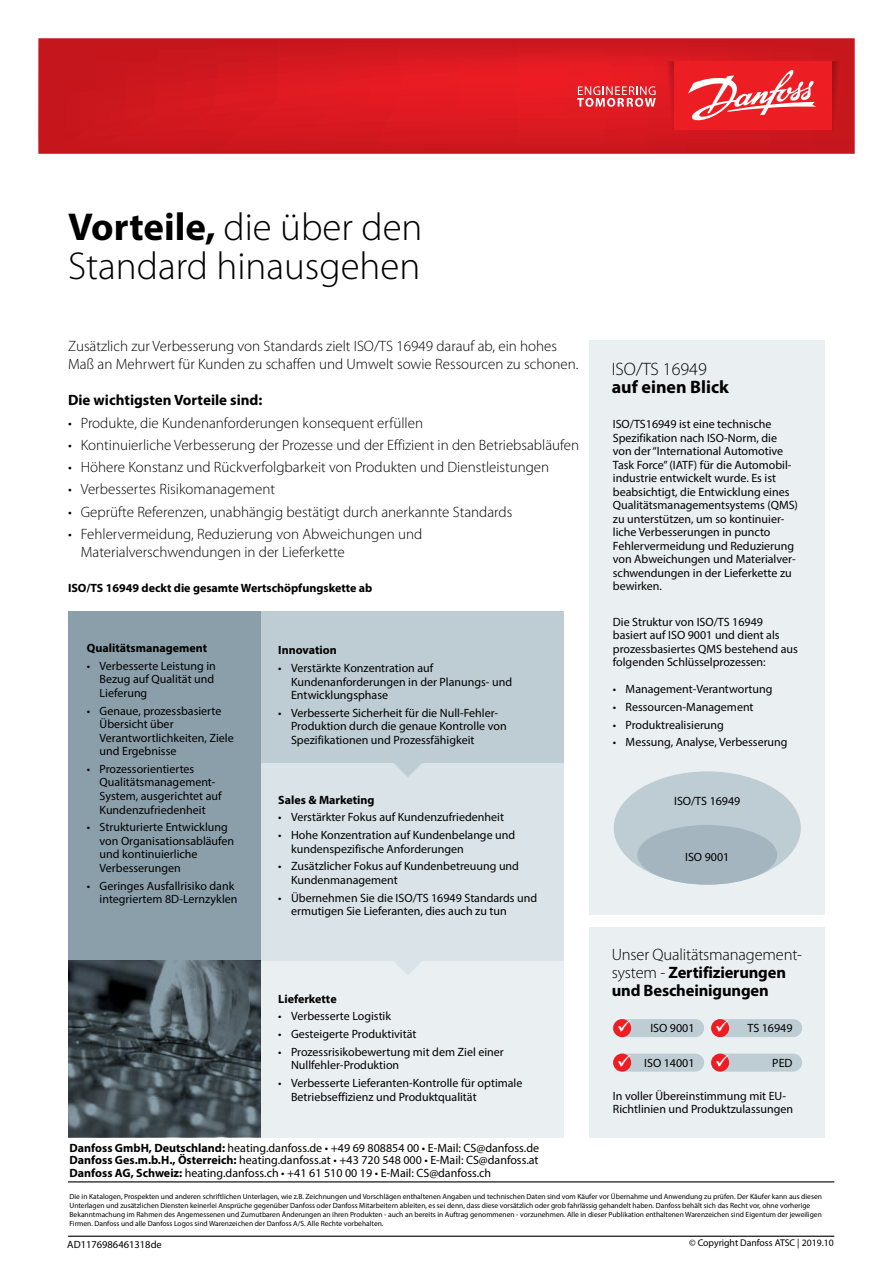
<style>
.page{position:relative;width:893px;height:1263px;background:#fff}
.page>*{position:absolute;margin:0;border:0;box-sizing:border-box;transform-origin:0 0}
.t1{font:300 39px/39px "Myriad Pro";color:#000}
.t2{font:700 18px "Myriad Pro";color:#000}
.t3{font:300 18px "Myriad Pro";color:#000}
.t4{font:700 16.5px/18px "Myriad Pro";letter-spacing:-.01em;color:#000}
.t5{font:300 15px/18px "Myriad Pro";color:#000}
.t6{font:700 15px "Myriad Pro";color:#000}
.t7{font:12px/13.5px "Myriad Pro";color:#000}
.t8{font:700 12px "Myriad Pro";color:#000}
.t9{font:10.5px "Myriad Pro";color:#000}
.t10{font:9.75px "Myriad Pro";color:#000}
.t11{font:7.5px/9px "Myriad Pro";color:#000}
.s1{font-weight:700}
.s2{font-weight:300}
.s3{color:#fff}
</style>
<div class="page">
<svg style="left:38px;top:38px;width:817px;height:116px;background:#d21920"></svg>
<svg style="left:832px;top:61px;width:12px;height:69px"></svg>
<div style="left:674px;top:61px;width:158px;height:69px;background:#ed1d24"></div>
<svg style="left:577px;top:61px;width:97px;height:69px;background:#e32d34"></svg>
<svg style="left:688px;top:70px;width:128px;height:51px"></svg>
<div style="left:252px;top:956px;width:312px;height:181px;background:#eaeff2"></div>
<div style="left:252px;top:750px;width:312px;height:211px;background:#dae3e8"></div>
<div style="left:69px;top:611px;width:495px;height:151px;background:#beccd3"></div>
<div style="left:590px;top:340px;width:235px;height:575px;background:#eaeff2"></div>
<div style="left:614px;top:771px;width:187px;height:114px;background:#beccd3;border-radius:50%"></div>
<div style="left:637px;top:825px;width:140px;height:60px;background:#a4b5bf;border-radius:50%"></div>
<div style="left:590px;top:927px;width:235px;height:210px;background:#eaeff2"></div>
<div style="left:711px;top:1053px;width:91px;height:18px;background:#beccd3;border-radius:9px"></div>
<div style="left:711px;top:1053px;width:18px;height:18px;background:#ed1d24;border-radius:50%"></div>
<div style="left:711px;top:1019px;width:91px;height:18px;background:#beccd3;border-radius:9px"></div>
<div style="left:711px;top:1019px;width:18px;height:18px;background:#ed1d24;border-radius:50%"></div>
<div style="left:613px;top:1053px;width:91px;height:18px;background:#beccd3;border-radius:9px"></div>
<div style="left:613px;top:1053px;width:18px;height:18px;background:#ed1d24;border-radius:50%"></div>
<div style="left:613px;top:1019px;width:91px;height:18px;background:#beccd3;border-radius:9px"></div>
<div style="left:613px;top:1019px;width:18px;height:18px;background:#ed1d24;border-radius:50%"></div>
<div style="left:68px;top:611px;width:192px;height:526px;background:#8b9faa"></div>
<svg style="left:393px;top:762px;width:30px;height:15px"></svg>
<svg style="left:394px;top:961px;width:28px;height:14px"></svg>
<img style="left:68px;top:961px;width:192px;height:176px">
<hr style="left:68px;top:1181px;width:766px;height:1px;background:#000">
<hr style="left:68px;top:1236px;width:766px;height:1px;background:#000">
<h1 class="t1" style="left:68px;top:207px;width:356px"><span class="s1">Vorteile,</span> die über den<br>Standard hinausgehen</h1>
<p class="t5" style="left:68px;top:337px;width:512px">Zusätzlich zur Verbesserung von Standards zielt ISO/TS 16949 darauf ab, ein hohes<br>Maß an Mehrwert für Kunden zu schaffen und Umwelt sowie Ressourcen zu schonen.</p>
<p class="t6" style="left:68px;top:391px;width:196px">Die wichtigsten Vorteile sind:</p>
<p class="t5" style="left:68px;top:414px;width:356px">• Produkte, die Kundenanforderungen konsequent erfüllen</p>
<p class="t5" style="left:68px;top:436px;width:513px">• Kontinuierliche Verbesserung der Prozesse und der Effizient in den Betriebsabläufen</p>
<p class="t5" style="left:68px;top:458px;width:483px">• Höhere Konstanz und Rückverfolgbarkeit von Produkten und Dienstleistungen</p>
<p class="t5" style="left:68px;top:480px;width:209px">• Verbessertes Risikomanagement</p>
<p class="t5" style="left:68px;top:502px;width:446px">• Geprüfte Referenzen, unabhängig bestätigt durch anerkannte Standards</p>
<p class="t5" style="left:81px;top:525px;width:343px;text-indent:-13px">• Fehlervermeidung, Reduzierung von Abweichungen und<br>Materialverschwendungen in der Lieferkette</p>
<p class="t8" style="left:68px;top:580px;width:306px">ISO/TS 16949 deckt die gesamte Wertschöpfungskette ab</p>
<p class="t8" style="left:87px;top:640px;width:122px">Qualitätsmanagement</p>
<p class="t7" style="left:100px;top:659px;width:118px;text-indent:-13px">• Verbesserte Leistung in<br>Bezug auf Qualität und<br>Lieferung</p>
<p class="t7" style="left:100px;top:704px;width:136px;text-indent:-13px">• Genaue, prozessbasierte<br>Übersicht über<br>Verantwortlichkeiten, Ziele und Ergebnisse</p>
<p class="t7" style="left:100px;top:762px;width:124px;text-indent:-13px">• Prozessorientiertes<br>Qualitätsmanagement-<br>System, ausgerichtet auf<br>Kundenzufriedenheit</p>
<p class="t7" style="left:100px;top:820px;width:136px;text-indent:-13px">• Strukturierte Entwicklung von Organisationsabläufen und kontinuierliche<br>Verbesserungen</p>
<p class="t7" style="left:87px;top:878px;width:152px;text-align:right">• Geringes Ausfallrisiko dank integriertem 8D-Lernzyklen</p>
<p class="t8" style="left:278px;top:643px;width:60px">Innovation</p>
<p class="t7" style="left:291px;top:661px;width:223px;text-indent:-13px">• Verstärkte Konzentration auf<br>Kundenanforderungen in der Planungs- und<br>Entwicklungsphase</p>
<p class="t7" style="left:291px;top:706px;width:217px;text-indent:-13px">• Verbesserte Sicherheit für die Null-Fehler-<br>Produktion durch die genaue Kontrolle von<br>Spezifikationen und Prozessfähigkeit</p>
<p class="t8" style="left:278px;top:792px;width:98px">Sales &amp; Marketing</p>
<p class="t7" style="left:278px;top:810px;width:227px">• Verstärkter Fokus auf Kundenzufriedenheit</p>
<p class="t7" style="left:291px;top:828px;width:226px;text-indent:-13px">• Hohe Konzentration auf Kundenbelange und kundenspezifische Anforderungen</p>
<p class="t7" style="left:291px;top:859px;width:229px;text-indent:-13px">• Zusätzlicher Fokus auf Kundenbetreuung und<br>Kundenmanagement</p>
<p class="t7" style="left:291px;top:891px;width:248px;text-indent:-13px">• Übernehmen Sie die ISO/TS 16949 Standards und ermutigen Sie Lieferanten, dies auch zu tun</p>
<p class="t8" style="left:278px;top:991px;width:60px">Lieferkette</p>
<p class="t7" style="left:278px;top:1009px;width:114px">• Verbesserte Logistik</p>
<p class="t7" style="left:278px;top:1027px;width:140px">• Gesteigerte Produktivität</p>
<p class="t7" style="left:291px;top:1045px;width:214px;text-indent:-13px">• Prozessrisikobewertung mit dem Ziel einer<br>Nullfehler-Produktion</p>
<p class="t7" style="left:291px;top:1076px;width:233px;text-indent:-13px">• Verbesserte Lieferanten-Kontrolle für optimale<br>Betriebseffizienz und Produktqualität</p>
<p class="t7" style="left:70px;top:1141px;width:471px;line-height:12.6px;text-align:justify"><span class="s1">Danfoss GmbH, Deutschland:</span> heating.danfoss.de • +49 69 808854 00 • E-Mail: CS@danfoss.de <span class="s1">Danfoss Ges.m.b.H., Österreich:</span> heating.danfoss.at • +43 720 548 000 • E-Mail: CS@danfoss.at <span class="s1">Danfoss AG, Schweiz:</span> heating.danfoss.ch • +41 61 510 00 19 • E-Mail: CS@danfoss.ch</p>
<h2 class="t3" style="left:612px;top:358px;width:97px">ISO/TS 16949</h2>
<h2 class="t2" style="left:612px;top:375px;width:119px">auf einen Blick</h2>
<p class="t7" style="left:613px;top:417px;width:187px">ISO/TS16949 ist eine technische Spezifikation nach ISO-Norm, die von der “International Automotive Task Force” (IATF) für die Automobil&shy;industrie entwickelt wurde. Es ist beabsichtigt, die Entwicklung eines Qualitätsmanagementsystems (QMS) zu unterstützen, um so kontinuier&shy;liche Verbesserungen in puncto Fehlervermeidung und Reduzierung von Abweichungen und Materialver&shy;schwendungen in der Lieferkette zu bewirken.</p>
<p class="t7" style="left:613px;top:615px;width:186px">Die Struktur von ISO/TS 16949 basiert auf ISO 9001 und dient als prozessbasiertes QMS bestehend aus folgenden Schlüsselprozessen:</p>
<p class="t7" style="left:613px;top:682px;width:161px">• Management-Verantwortung</p>
<p class="t7" style="left:613px;top:700px;width:142px">• Ressourcen-Management</p>
<p class="t7" style="left:613px;top:718px;width:113px">• Produktrealisierung</p>
<p class="t7" style="left:613px;top:735px;width:176px">• Messung, Analyse, Verbesserung</p>
<p class="t7" style="left:674px;top:794px;width:68px">ISO/TS 16949</p>
<p class="t7" style="left:685px;top:850px;width:46px">ISO 9001</p>
<h3 class="t4" style="left:612px;top:945px;width:192px"><span class="s2">Unser Qualitätsmanagement&shy;system -</span> Zertifizierungen und Bescheinigungen</h3>
<p class="t7" style="left:617px;top:1021px;width:79px"><span class="s3">✓</span> ISO 9001</p>
<p class="t7" style="left:617px;top:1056px;width:79px"><span class="s3">✓</span> ISO 14001</p>
<p class="t7" style="left:715px;top:1021px;width:79px"><span class="s3">✓</span> TS 16949</p>
<p class="t7" style="left:715px;top:1056px;width:79px"><span class="s3">✓</span> PED</p>
<p class="t7" style="left:613px;top:1089px;width:182px">In voller Übereinstimmung mit EU-<br>Richtlinien und Produktzulassungen</p>
<p class="t11" style="left:70px;top:1191px;width:754px">Die in Katalogen, Prospekten und anderen schriftlichen Unterlagen, wie z.B. Zeichnungen und Vorschlägen enthaltenen Angaben und technischen Daten sind vom Käufer vor Übernahme und Anwendung zu prüfen. Der Käufer kann aus diesen Unterlagen und zusätzlichen Diensten keinerlei Ansprüche gegenüber Danfoss oder Danfoss Mitarbeitern ableiten, es sei denn, dass diese vorsätzlich oder grob fahrlässig gehandelt haben. Danfoss behält sich das Recht vor, ohne vorherige Bekanntmachung im Rahmen des Angemessenen und Zumutbaren Änderungen an ihren Produkten - auch an bereits in Auftrag genommenen - vorzunehmen. Alle in dieser Publikation enthaltenen Warenzeichen sind Eigentum der jeweiligen Firmen. Danfoss und alle Danfoss Logos sind Warenzeichen der Danfoss A/S. Alle Rechte vorbehalten.</p>
<p class="t9" style="left:67px;top:1238px;width:96px">AD1176986461318de</p>
<p class="t10" style="left:689px;top:1237px;width:146px">© Copyright Danfoss ATSC | 2019.10</p>
</div>
